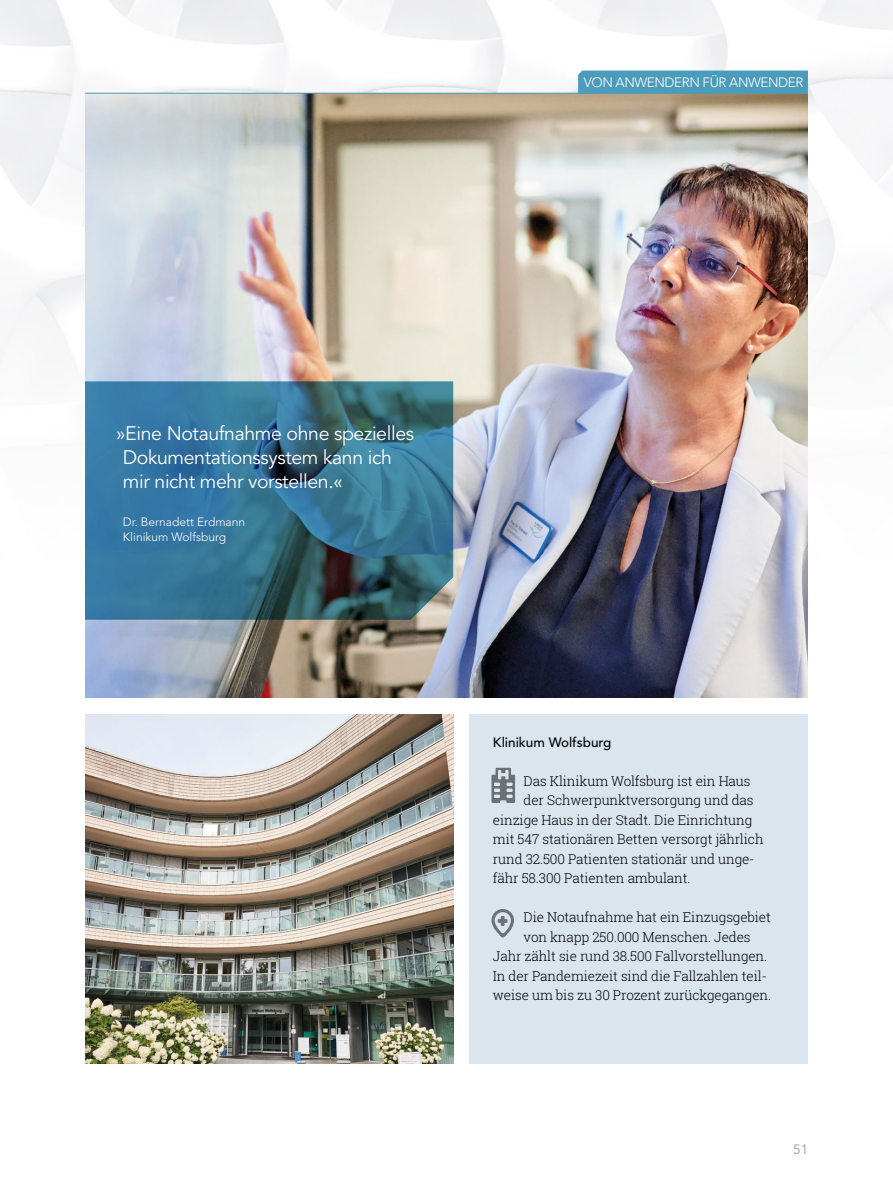
<style>
.page{position:relative;width:893px;height:1191px;background:#fff}
.page>*{position:absolute;margin:0;border:0;box-sizing:border-box;transform-origin:0 0}
.t1{font:19.5px/24px "Avenir LT Pro";letter-spacing:-.02em;color:#fff}
.t2{font:300 13.5px "Roboto Slab";letter-spacing:-.01em;color:#000}
.t3{font:300 13.5px "Avenir LT Pro";letter-spacing:-.03em;color:#fff}
.t4{font:500 13.5px "Avenir LT Pro";color:#000}
.t5{font:13.5px "Avenir LT Pro";color:#9d9d9c}
.t6{font:300 12px/14.4px "Avenir LT Pro";color:#fff}
</style>
<div class="page">
<div style="left:469px;top:714px;width:339px;height:349px;background:#dae5ee"></div>
<svg style="left:491px;top:767px;width:24px;height:36px"></svg>
<svg style="left:491px;top:909px;width:23px;height:28px"></svg>
<img style="left:85px;top:94px;width:723px;height:603px">
<img style="left:85px;top:714px;width:368px;height:349px">
<div style="left:578px;top:71px;width:230px;height:22px;background:#4b9bbb"></div>
<hr style="left:85px;top:93px;width:723px;height:1px;background:#4b9bbb">
<svg style="left:85px;top:381px;width:368px;height:239px;background:#37708c"></svg>
<p class="t3" style="left:584px;top:75px;width:221px">VON ANWENDERN FÜR ANWENDER</p>
<h1 class="t1" style="left:123px;top:421px;width:293px;text-indent:-7px">»Eine Notaufnahme ohne spezielles<br>Dokumentationssystem kann ich mir nicht mehr vorstellen.«</h1>
<p class="t6" style="left:123px;top:515px;width:124px">Dr. Bernadett Erdmann<br>Klinikum Wolfsburg</p>
<p class="t4" style="left:493px;top:734px;width:120px">Klinikum Wolfsburg</p>
<p class="t2" style="left:524px;top:771px;width:229px">Das Klinikum Wolfsburg ist ein Haus</p>
<p class="t2" style="left:524px;top:791px;width:232px">der Schwerpunktversorgung und das</p>
<p class="t2" style="left:493px;top:810px;width:261px">einzige Haus in der Stadt. Die Einrichtung</p>
<p class="t2" style="left:493px;top:830px;width:272px">mit 547 stationären Betten versorgt jährlich</p>
<p class="t2" style="left:493px;top:849px;width:263px">rund 32.500 Patienten stationär und unge-</p>
<p class="t2" style="left:493px;top:869px;width:199px">fähr 58.300 Patienten ambulant.</p>
<p class="t2" style="left:524px;top:908px;width:249px">Die Notaufnahme hat ein Einzugsgebiet</p>
<p class="t2" style="left:524px;top:927px;width:229px">von knapp 250.000 Menschen. Jedes</p>
<p class="t2" style="left:493px;top:947px;width:276px">Jahr zählt sie rund 38.500 Fallvorstellungen.</p>
<p class="t2" style="left:493px;top:966px;width:275px">In der Pandemiezeit sind die Fallzahlen teil-</p>
<p class="t2" style="left:493px;top:986px;width:280px">weise um bis zu 30 Prozent zurückgegangen.</p>
<p class="t5" style="left:793px;top:1141px;width:17px">51</p>
</div>
